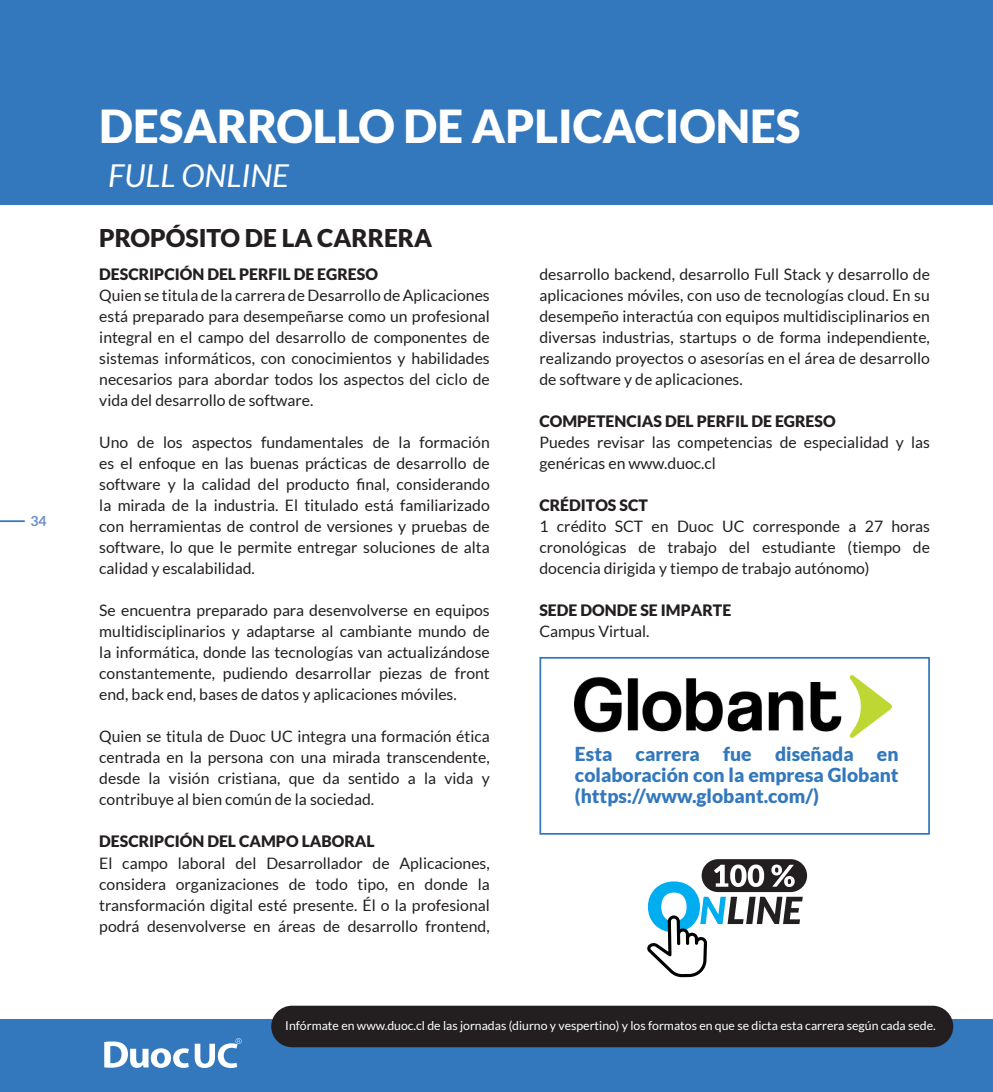
<style>
.page{position:relative;width:993px;height:1092px;background:#fff}
.page>*{position:absolute;margin:0;border:0;box-sizing:border-box;transform-origin:0 0}
.t1{font:900 45.5px "Lato";color:#fff}
.t2{font:italic 31.5px "Lato";color:#fff}
.t3{font:900 24.5px "Lato";color:#231f20}
.t4{font:900 19.25px/21px "Lato";color:#3378bd;text-align:justify}
.t5{font:15.75px/21px "Lato";color:#231f20;text-align:justify}
.t6{font:900 15.75px "Lato";color:#231f20}
.t7{font:700 14px "Lato";color:#688dc9}
.t8{font:12.25px "Lato";color:#fff}
</style>
<div class="page">
<hr style="left:0;top:520px;width:25px;height:2px;background:#3378bd">
<div style="left:0;top:1019px;width:992px;height:72px;background:#3378bd"></div>
<div style="left:271px;top:1005px;width:681px;height:42px;background:#231f20;border-radius:21px"></div>
<div style="left:0;top:0;width:992px;height:204px;background:#3378bd"></div>
<svg style="left:104px;top:1041px;width:85px;height:26px"></svg>
<svg style="left:195px;top:1038px;width:46px;height:29px"></svg>
<div style="left:701px;top:859px;width:105px;height:33px;background:#231f20;border-radius:17px"></div>
<svg style="left:647px;top:864px;width:155px;height:113px"></svg>
<img style="left:574px;top:675px;width:316px;height:62px">
<div style="left:539px;top:657px;width:390px;height:177px;border:2px solid #3378bd"></div>
<p class="t7" style="left:31px;top:512px;width:18px">34</p>
<h1 class="t1" style="left:99px;top:100px;width:702px">DESARROLLO DE APLICACIONES</h1>
<h2 class="t2" style="left:108px;top:158px;width:182px">FULL ONLINE</h2>
<h3 class="t3" style="left:99px;top:224px;width:334px">PROPÓSITO DE LA CARRERA</h3>
<p class="t6" style="left:99px;top:265px;width:280px">DESCRIPCIÓN DEL PERFIL DE EGRESO</p>
<p class="t5" style="left:99px;top:285px;width:392px">Quien se titula de la carrera de Desarrollo de Aplicaciones está preparado para desempeñarse como un profesional integral en el campo del desarrollo de componentes de sistemas informáticos, con conocimientos y habilidades necesarios para abordar todos los aspectos del ciclo de vida del desarrollo de software.</p>
<p class="t5" style="left:99px;top:432px;width:392px">Uno de los aspectos fundamentales de la formación es el enfoque en las buenas prácticas de desarrollo de software y la calidad del producto final, considerando la mirada de la industria. El titulado está familiarizado con herramientas de control de versiones y pruebas de software, lo que le permite entregar soluciones de alta calidad y escalabilidad.</p>
<p class="t5" style="left:99px;top:600px;width:392px">Se encuentra preparado para desenvolverse en equipos multidisciplinarios y adaptarse al cambiante mundo de la informática, donde las tecnologías van actualizándose constantemente, pudiendo desarrollar piezas de front end, back end, bases de datos y aplicaciones móviles.</p>
<p class="t5" style="left:99px;top:726px;width:392px">Quien se titula de Duoc UC integra una formación ética centrada en la persona con una mirada transcendente, desde la visión cristiana, que da sentido a la vida y contribuye al bien común de la sociedad.</p>
<p class="t6" style="left:99px;top:832px;width:277px">DESCRIPCIÓN DEL CAMPO LABORAL</p>
<p class="t5" style="left:99px;top:852px;width:392px">El campo laboral del Desarrollador de Aplicaciones, considera organizaciones de todo tipo, en donde la transformación digital esté presente. Él o la profesional podrá desenvolverse en áreas de desarrollo frontend,</p>
<p class="t5" style="left:539px;top:264px;width:392px">desarrollo backend, desarrollo Full Stack y desarrollo de aplicaciones móviles, con uso de tecnologías cloud. En su desempeño interactúa con equipos multidisciplinarios en diversas industrias, startups o de forma independiente, realizando proyectos o asesorías en el área de desarrollo de software y de aplicaciones.</p>
<p class="t6" style="left:539px;top:412px;width:297px">COMPETENCIAS DEL PERFIL DE EGRESO</p>
<p class="t5" style="left:539px;top:432px;width:392px">Puedes revisar las competencias de especialidad y las genéricas en www.duoc.cl</p>
<p class="t6" style="left:539px;top:496px;width:110px">CRÉDITOS SCT</p>
<p class="t5" style="left:539px;top:516px;width:392px">1 crédito SCT en Duoc UC corresponde a 27 horas cronológicas de trabajo del estudiante (tiempo de docencia dirigida y tiempo de trabajo autónomo)</p>
<p class="t6" style="left:539px;top:601px;width:193px">SEDE DONDE SE IMPARTE</p>
<p class="t5" style="left:539px;top:621px;width:112px">Campus Virtual.</p>
<p class="t4" style="left:574px;top:743px;width:325px">Esta carrera fue diseñada en colaboración con la empresa Globant (https://www.globant.com/)</p>
<p class="t8" style="left:285px;top:1019px;width:652px">Infórmate en www.duoc.cl de las jornadas (diurno y vespertino) y los formatos en que se dicta esta carrera según cada sede.</p>
</div>
